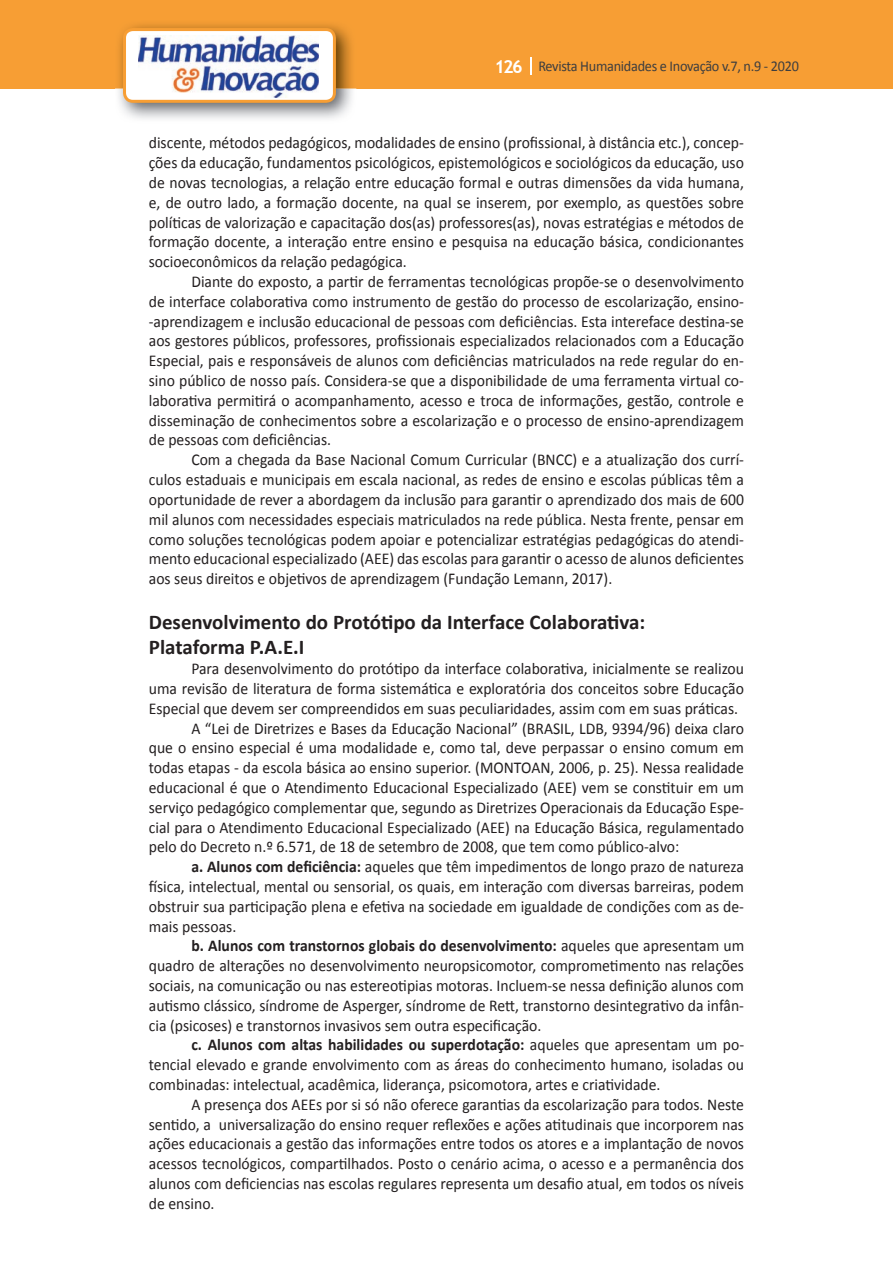
<style>
.page{position:relative;width:893px;height:1263px;background:#fff}
.page>*{position:absolute;margin:0;border:0;box-sizing:border-box;transform-origin:0 0}
.t1{font:700 21px/25.2px "Calibri";color:#231f20}
.t2{font:16.5px/19.8px "Calibri";color:#231f20;text-align:justify;scale:.95 1}
.t3{font:700 16.5px "Calibri";color:#231f20;scale:.95 1}
.t4{font:15px "Calibri";letter-spacing:-.02em;color:#3e3e3f;scale:.95 1}
.s1{font-family:"Trebuchet MS";font-weight:700;font-size:18px;color:#fff}
.s2{font-weight:700}
.s3{font-weight:400}
</style>
<div class="page">
<div style="left:0;top:0;width:893px;height:88px;background:#f79e34"></div>
<svg style="left:530px;top:57px;width:2px;height:18px"></svg>
<img style="left:115px;top:24px;width:241px;height:95px">
<svg style="left:123px;top:28px;width:213px;height:75px"></svg>
<p class="t4" style="left:495px;top:57px;width:322px"><span class="s1">126</span> Revista Humanidades e Inovação v.7, n.9 - 2020</p>
<p class="t2" style="left:149px;top:133px;width:628px">discente, métodos pedagógicos, modalidades de ensino (profissional, à distância etc.), concep&shy;ções da educação, fundamentos psicológicos, epistemológicos e sociológicos da educação, uso de novas tecnologias, a relação entre educação formal e outras dimensões da vida humana, e, de outro lado, a formação docente, na qual se inserem, por exemplo, as questões sobre políticas de valorização e capacitação dos(as) professores(as), novas estratégias e métodos de formação docente, a interação entre ensino e pesquisa na educação básica, condicionantes socioeconômicos da relação pedagógica.</p>
<p class="t2" style="left:149px;top:272px;width:628px;text-indent:43px">Diante do exposto, a partir de ferramentas tecnológicas propõe-se o desenvolvimento de interface colaborativa como instrumento de gestão do processo de escolarização, ensino--aprendizagem e inclusão educacional de pessoas com deficiências. Esta intereface destina-se aos gestores públicos, professores, profissionais especializados relacionados com a Educação Especial, pais e responsáveis de alunos com deficiências matriculados na rede regular do en&shy;sino público de nosso país. Considera-se que a disponibilidade de uma ferramenta virtual co&shy;laborativa permitirá o acompanhamento, acesso e troca de informações, gestão, controle e disseminação de conhecimentos sobre a escolarização e o processo de ensino-aprendizagem de pessoas com deficiências.</p>
<p class="t2" style="left:149px;top:450px;width:628px;text-indent:43px">Com a chegada da Base Nacional Comum Curricular (BNCC) e a atualização dos currí&shy;culos estaduais e municipais em escala nacional, as redes de ensino e escolas públicas têm a oportunidade de rever a abordagem da inclusão para garantir o aprendizado dos mais de 600 mil alunos com necessidades especiais matriculados na rede pública. Nesta frente, pensar em como soluções tecnológicas podem apoiar e potencializar estratégias pedagógicas do atendi&shy;mento educacional especializado (AEE) das escolas para garantir o acesso de alunos deficientes aos seus direitos e objetivos de aprendizagem (Fundação Lemann, 2017).</p>
<p class="t1" style="left:149px;top:609px;width:498px">Desenvolvimento do Protótipo da Interface Colaborativa:<br>Plataforma P.A.E.I</p>
<p class="t2" style="left:191px;top:659px;width:583px">Para desenvolvimento do protótipo da interface colaborativa, inicialmente se realizou</p>
<p class="t2" style="left:149px;top:679px;width:628px">uma revisão de literatura de forma sistemática e exploratória dos conceitos sobre Educação</p>
<p class="t2" style="left:149px;top:698px;width:622px">Especial que devem ser compreendidos em suas peculiaridades, assim com em suas práticas.</p>
<p class="t2" style="left:191px;top:718px;width:583px">A “Lei de Diretrizes e Bases da Educação Nacional” (BRASIL, LDB, 9394/96) deixa claro</p>
<p class="t2" style="left:149px;top:738px;width:628px">que o ensino especial é uma modalidade e, como tal, deve perpassar o ensino comum em</p>
<p class="t2" style="left:149px;top:758px;width:628px">todas etapas - da escola básica ao ensino superior. (MONTOAN, 2006, p. 25). Nessa realidade</p>
<p class="t2" style="left:149px;top:778px;width:628px">educacional é que o Atendimento Educacional Especializado (AEE) vem se constituir em um</p>
<p class="t2" style="left:149px;top:797px;width:628px">serviço pedagógico complementar que, segundo as Diretrizes Operacionais da Educação Espe-</p>
<p class="t2" style="left:149px;top:817px;width:628px">cial para o Atendimento Educacional Especializado (AEE) na Educação Básica, regulamentado</p>
<p class="t2" style="left:149px;top:837px;width:560px">pelo do Decreto n.º 6.571, de 18 de setembro de 2008, que tem como público-alvo:</p>
<p class="t2" style="left:191px;top:857px;width:583px"><span class="s2">a. Alunos com deficiência:</span> aqueles que têm impedimentos de longo prazo de natureza</p>
<p class="t2" style="left:149px;top:877px;width:628px">física, intelectual, mental ou sensorial, os quais, em interação com diversas barreiras, podem</p>
<p class="t2" style="left:149px;top:896px;width:628px">obstruir sua participação plena e efetiva na sociedade em igualdade de condições com as de-</p>
<p class="t2" style="left:149px;top:916px;width:94px">mais pessoas.</p>
<p class="t3" style="left:191px;top:935px;width:583px">b. Alunos com transtornos globais do desenvolvimento: <span class="s3">aqueles que apresentam um</span></p>
<p class="t2" style="left:149px;top:956px;width:628px">quadro de alterações no desenvolvimento neuropsicomotor, comprometimento nas relações</p>
<p class="t2" style="left:149px;top:976px;width:628px">sociais, na comunicação ou nas estereotipias motoras. Incluem-se nessa definição alunos com</p>
<p class="t2" style="left:149px;top:995px;width:628px">autismo clássico, síndrome de Asperger, síndrome de Rett, transtorno desintegrativo da infân-</p>
<p class="t2" style="left:149px;top:1015px;width:415px">cia (psicoses) e transtornos invasivos sem outra especificação.</p>
<p class="t3" style="left:191px;top:1034px;width:583px">c. Alunos com altas habilidades ou superdotação: <span class="s3">aqueles que apresentam um po-</span></p>
<p class="t2" style="left:149px;top:1055px;width:628px">tencial elevado e grande envolvimento com as áreas do conhecimento humano, isoladas ou</p>
<p class="t2" style="left:149px;top:1075px;width:540px">combinadas: intelectual, acadêmica, liderança, psicomotora, artes e criatividade.</p>
<p class="t2" style="left:191px;top:1094px;width:583px">A presença dos AEEs por si só não oferece garantias da escolarização para todos. Neste</p>
<p class="t2" style="left:149px;top:1114px;width:628px">sentido, a universalização do ensino requer reflexões e ações atitudinais que incorporem nas</p>
<p class="t2" style="left:149px;top:1134px;width:628px">ações educacionais a gestão das informações entre todos os atores e a implantação de novos</p>
<p class="t2" style="left:149px;top:1154px;width:628px">acessos tecnológicos, compartilhados. Posto o cenário acima, o acesso e a permanência dos</p>
<p class="t2" style="left:149px;top:1174px;width:628px">alunos com deficiencias nas escolas regulares representa um desafio atual, em todos os níveis</p>
<p class="t2" style="left:149px;top:1193px;width:71px">de ensino.</p>
</div>
